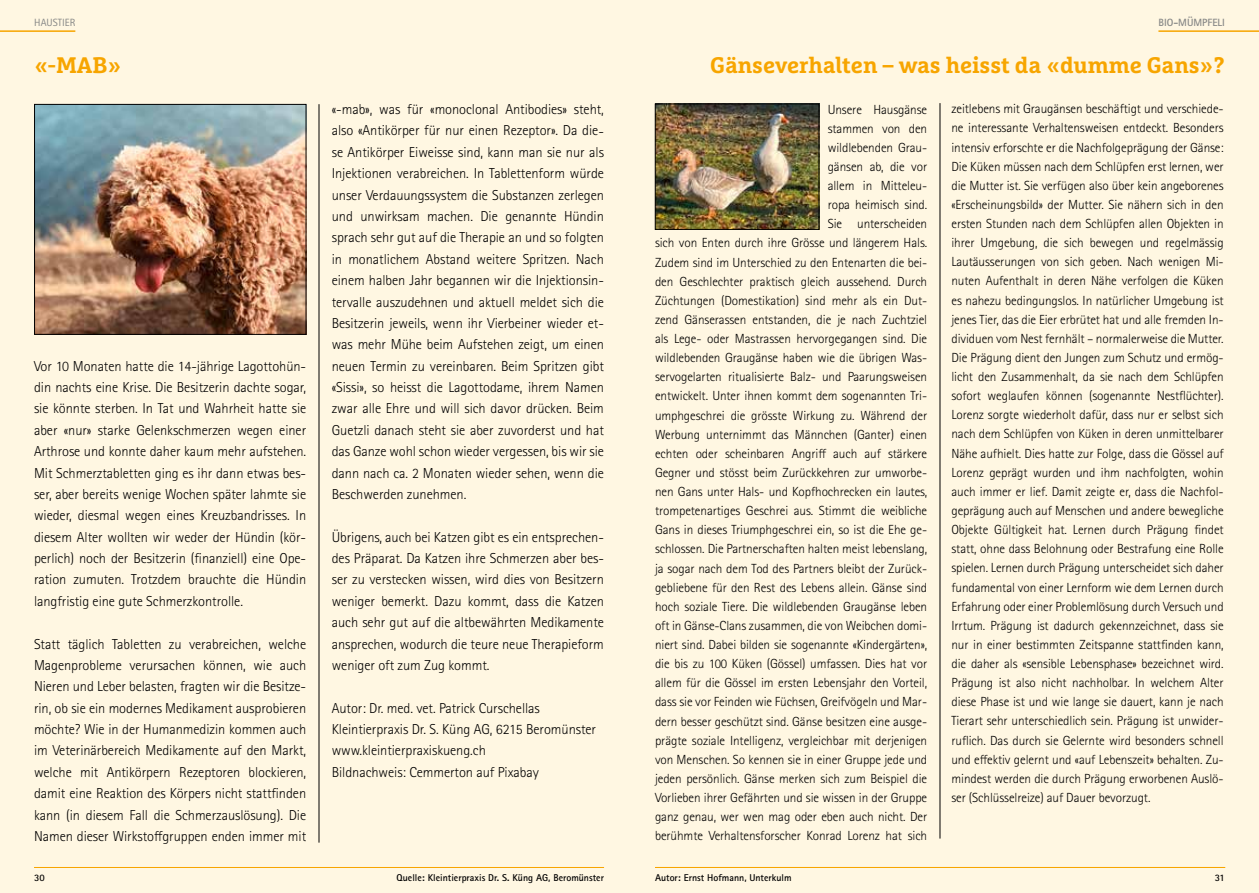
<style>
.page{position:relative;width:1259px;height:893px;background:#fff}
.page>*{position:absolute;margin:0;border:0;box-sizing:border-box;transform-origin:0 0}
.t1{font:700 22.5px "Marselis Slab Pro";letter-spacing:-.005em;color:#f7a500}
.t2{font:300 14.4px/21.3px "Rotis Sans Serif Std";letter-spacing:-.005em;color:#000;text-align:justify}
.t3{font:300 13.2px/19.2px "Rotis Sans Serif Std";letter-spacing:-.005em;color:#000;text-align:right}
.t4{font:700 10.5px "Rotis Sans Serif Std";color:#868786}
.t5{font:10.5px "Rotis Sans Serif Std";color:#868786}
.t6{font:700 9.9px "Rotis Sans Serif Std";color:#000}
</style>
<div class="page">
<div style="left:0;top:0;width:629px;height:893px;background:#fff7e2"></div>
<div style="left:629px;top:0;width:630px;height:893px;background:#fff7e2"></div>
<hr style="left:319px;top:104px;width:1px;height:739px;background:#000">
<hr style="left:0;top:30px;width:75px;height:2px;background:#f7a500">
<hr style="left:34px;top:867px;width:570px;height:1px;background:#f7a500">
<img style="left:36px;top:106px;width:268px;height:227px">
<div style="left:34px;top:104px;width:272px;height:231px;border:1px solid #000"></div>
<hr style="left:655px;top:867px;width:570px;height:1px;background:#f7a500">
<hr style="left:939px;top:103px;width:1px;height:735px;background:#000">
<hr style="left:1158px;top:30px;width:101px;height:2px;background:#f7a500">
<img style="left:657px;top:106px;width:160px;height:122px">
<div style="left:655px;top:104px;width:164px;height:126px;border:1px solid #000"></div>
<p class="t5" style="left:34px;top:16px;width:43px">HAUSTIER</p>
<h1 class="t1" style="left:34px;top:51px;width:89px">«-MAB»</h1>
<p class="t2" style="left:34px;top:355px;width:274px">Vor 10 Monaten hatte die 14-jährige Lagottohün&shy;din nachts eine Krise. Die Besitzerin dachte sogar, sie könnte sterben. In Tat und Wahrheit hatte sie aber «nur» starke Gelenkschmerzen wegen einer Arthrose und konnte daher kaum mehr aufstehen.<br>Mit Schmerztabletten ging es ihr dann etwas bes&shy;ser, aber bereits wenige Wochen später lahmte sie wieder, diesmal wegen eines Kreuzbandrisses. In diesem Alter wollten wir weder der Hündin (kör&shy;perlich) noch der Besitzerin (finanziell) eine Ope&shy;ration zumuten. Trotzdem brauchte die Hündin langfristig eine gute Schmerzkontrolle.</p>
<p class="t2" style="left:34px;top:633px;width:274px">Statt täglich Tabletten zu verabreichen, welche Magenprobleme verursachen können, wie auch Nieren und Leber belasten, fragten wir die Besitze&shy;rin, ob sie ein modernes Medikament ausprobieren möchte? Wie in der Humanmedizin kommen auch im Veterinärbereich Medikamente auf den Markt, welche mit Antikörpern Rezeptoren blockieren, damit eine Reaktion des Körpers nicht stattfinden kann (in diesem Fall die Schmerzauslösung). Die Namen dieser Wirkstoffgruppen enden immer mit</p>
<p class="t2" style="left:332px;top:99px;width:274px">«-mab», was für «monoclonal Antibodies» steht, also «Antikörper für nur einen Rezeptor». Da die&shy;se Antikörper Eiweisse sind, kann man sie nur als Injektionen verabreichen. In Tablettenform würde unser Verdauungssystem die Substanzen zerlegen und unwirksam machen. Die genannte Hündin sprach sehr gut auf die Therapie an und so folgten in monatlichem Abstand weitere Spritzen. Nach einem halben Jahr begannen wir die Injektionsin&shy;tervalle auszudehnen und aktuell meldet sich die Besitzerin jeweils, wenn ihr Vierbeiner wieder et&shy;was mehr Mühe beim Aufstehen zeigt, um einen neuen Termin zu vereinbaren. Beim Spritzen gibt «Sissi», so heisst die Lagottodame, ihrem Namen zwar alle Ehre und will sich davor drücken. Beim Guetzli danach steht sie aber zuvorderst und hat das Ganze wohl schon wieder vergessen, bis wir sie dann nach ca. 2 Monaten wieder sehen, wenn die Beschwerden zunehmen.</p>
<p class="t2" style="left:332px;top:526px;width:274px">Übrigens, auch bei Katzen gibt es ein entsprechen&shy;des Präparat. Da Katzen ihre Schmerzen aber bes&shy;ser zu verstecken wissen, wird dies von Besitzern weniger bemerkt. Dazu kommt, dass die Katzen auch sehr gut auf die altbewährten Medikamente ansprechen, wodurch die teure neue Therapieform weniger oft zum Zug kommt.</p>
<p class="t2" style="left:332px;top:697px;width:266px;text-align:left">Autor: Dr. med. vet. Patrick Curschellas Kleintierpraxis Dr. S. Küng AG, 6215 Beromünster www.kleintierpraxiskueng.ch<br>Bildnachweis: Cemmerton auf Pixabay</p>
<p class="t4" style="left:1158px;top:15px;width:68px">BIO-MÜMPFELI</p>
<h1 class="t1" style="left:710px;top:51px;width:516px">Gänseverhalten – was heisst da «dumme Gans»?</h1>
<p class="t3" style="left:655px;top:100px;width:274px">Unsere Hausgänse<br>stammen von den<br>wildlebenden Grau-<br>gänsen ab, die vor<br>allem in Mitteleu-<br>ropa heimisch sind.<br>Sie unterscheiden<br>sich von Enten durch ihre Grösse und längerem Hals.<br>Zudem sind im Unterschied zu den Entenarten die bei&shy;den Geschlechter praktisch gleich aussehend. Durch Züchtungen (Domestikation) sind mehr als ein Dut&shy;zend Gänserassen entstanden, die je nach Zuchtziel als Lege- oder Mastrassen hervorgegangen sind. Die wildlebenden Graugänse haben wie die übrigen Was&shy;servogelarten ritualisierte Balz- und Paarungsweisen entwickelt. Unter ihnen kommt dem sogenannten Tri&shy;umphgeschrei die grösste Wirkung zu. Während der Werbung unternimmt das Männchen (Ganter) einen echten oder scheinbaren Angriff auch auf stärkere Gegner und stösst beim Zurückkehren zur umworbe&shy;nen Gans unter Hals- und Kopfhochrecken ein lautes, trompetenartiges Geschrei aus. Stimmt die weibliche Gans in dieses Triumphgeschrei ein, so ist die Ehe ge&shy;schlossen. Die Partnerschaften halten meist lebenslang, ja sogar nach dem Tod des Partners bleibt der Zurück&shy;gebliebene für den Rest des Lebens allein. Gänse sind hoch soziale Tiere. Die wildlebenden Graugänse leben oft in Gänse-Clans zusammen, die von Weibchen domi&shy;niert sind. Dabei bilden sie sogenannte «Kindergärten», die bis zu 100 Küken (Gössel) umfassen. Dies hat vor allem für die Gössel im ersten Lebensjahr den Vorteil, dass sie vor Feinden wie Füchsen, Greifvögeln und Mar&shy;dern besser geschützt sind. Gänse besitzen eine ausge&shy;prägte soziale Intelligenz, vergleichbar mit derjenigen von Menschen. So kennen sie in einer Gruppe jede und jeden persönlich. Gänse merken sich zum Beispiel die Vorlieben ihrer Gefährten und sie wissen in der Gruppe ganz genau, wer wen mag oder eben auch nicht. Der berühmte Verhaltensforscher Konrad Lorenz hat sich</p>
<p class="t3" style="left:951px;top:100px;width:274px;text-align:justify">zeitlebens mit Graugänsen beschäftigt und verschiede&shy;ne interessante Verhaltensweisen entdeckt. Besonders intensiv erforschte er die Nachfolgeprägung der Gänse:<br>Die Küken müssen nach dem Schlüpfen erst lernen, wer die Mutter ist. Sie verfügen also über kein angeborenes «Erscheinungsbild» der Mutter. Sie nähern sich in den ersten Stunden nach dem Schlüpfen allen Objekten in ihrer Umgebung, die sich bewegen und regelmässig Lautäusserungen von sich geben. Nach wenigen Mi&shy;nuten Aufenthalt in deren Nähe verfolgen die Küken es nahezu bedingungslos. In natürlicher Umgebung ist jenes Tier, das die Eier erbrütet hat und alle fremden In&shy;dividuen vom Nest fernhält – normalerweise die Mutter.<br>Die Prägung dient den Jungen zum Schutz und ermög&shy;licht den Zusammenhalt, da sie nach dem Schlüpfen sofort weglaufen können (sogenannte Nestflüchter).<br>Lorenz sorgte wiederholt dafür, dass nur er selbst sich nach dem Schlüpfen von Küken in deren unmittelbarer Nähe aufhielt. Dies hatte zur Folge, dass die Gössel auf Lorenz geprägt wurden und ihm nachfolgten, wohin auch immer er lief. Damit zeigte er, dass die Nachfol&shy;geprägung auch auf Menschen und andere bewegliche Objekte Gültigkeit hat. Lernen durch Prägung findet statt, ohne dass Belohnung oder Bestrafung eine Rolle spielen. Lernen durch Prägung unterscheidet sich daher fundamental von einer Lernform wie dem Lernen durch Erfahrung oder einer Problemlösung durch Versuch und Irrtum. Prägung ist dadurch gekennzeichnet, dass sie nur in einer bestimmten Zeitspanne stattfinden kann, die daher als «sensible Lebensphase» bezeichnet wird.<br>Prägung ist also nicht nachholbar. In welchem Alter diese Phase ist und wie lange sie dauert, kann je nach Tierart sehr unterschiedlich sein. Prägung ist unwider&shy;ruflich. Das durch sie Gelernte wird besonders schnell und effektiv gelernt und «auf Lebenszeit» behalten. Zu&shy;mindest werden die durch Prägung erworbenen Auslö&shy;ser (Schlüsselreize) auf Dauer bevorzugt.</p>
<p class="t6" style="left:396px;top:871px;width:209px">Quelle: Kleintierpraxis Dr. S. Küng AG, Beromünster</p>
<p class="t6" style="left:655px;top:871px;width:138px">Autor: Ernst Hofmann, Unterkulm</p>
<p class="t6" style="left:34px;top:871px;width:12px">30</p>
<p class="t6" style="left:1214px;top:871px;width:12px">31</p>
</div>
